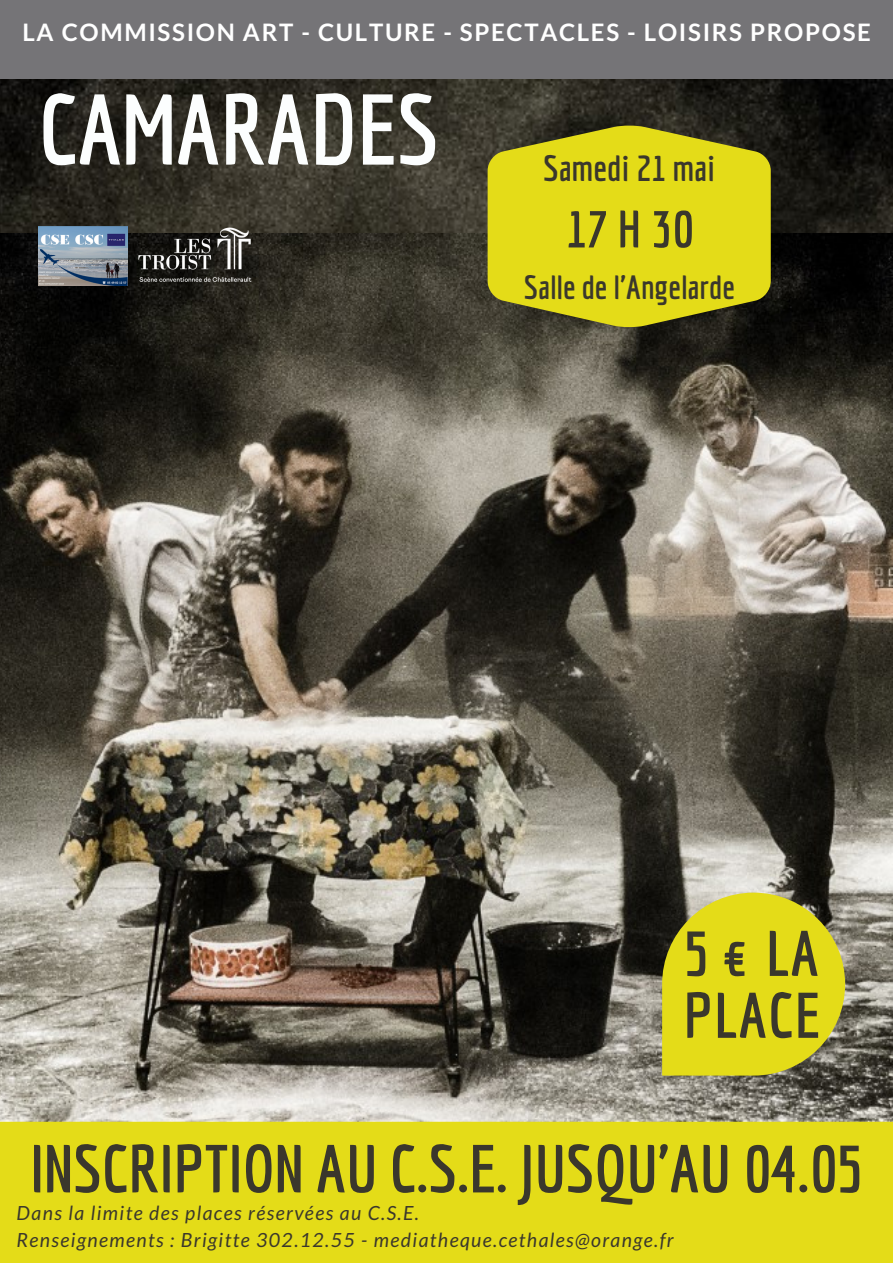
<style>
.page{position:relative;width:893px;height:1263px;background:#757477}
.page>*{position:absolute;margin:0;border:0;box-sizing:border-box;transform-origin:0 0}
.t1{font:700 97.57px "Economica";color:#fcfefe}
.t2{font:700 66px "Economica";color:#3a372c}
.t3{font:700 62.7px "Economica";letter-spacing:.02em;color:#3a372c}
.t4{font:700 51.3px "Economica";letter-spacing:.095em;color:#3a372c}
.t5{font:700 35.62px "Economica";color:#3a372c}
.t6{font:700 32.78px "Economica";color:#3a372c}
.t7{font:700 24px "Lato";letter-spacing:.07em;color:#fff}
.t8{font:italic 19.5px "Lato";letter-spacing:.07em;color:#3a372c}
</style>
<div class="page">
<img style="left:0;top:79px;width:893px;height:154px">
<img style="left:0;top:233px;width:893px;height:889px">
<svg style="left:662px;top:893px;width:183px;height:182px;background:#cfc822"></svg>
<svg style="left:487px;top:125px;width:284px;height:203px;background:#c8c119"></svg>
<div style="left:0;top:1122px;width:893px;height:141px;background:#e4dc18"></div>
<img style="left:39px;top:226px;width:89px;height:59px">
<img style="left:137px;top:226px;width:118px;height:59px">
<p class="t7" style="left:23px;top:17px;width:850px">LA COMMISSION ART - CULTURE - SPECTACLES - LOISIRS PROPOSE</p>
<p class="t1" style="left:39px;top:72px;width:402px">CAMARADES</p>
<p class="t5" style="left:543px;top:147px;width:174px">Samedi 21 mai</p>
<p class="t4" style="left:565px;top:199px;width:129px">17H30</p>
<p class="t6" style="left:524px;top:268px;width:212px">Salle de l'Angelarde</p>
<p class="t3" style="left:683px;top:916px;width:137px">5€LA</p>
<p class="t3" style="left:683px;top:978px;width:138px">PLACE</p>
<p class="t2" style="left:30px;top:1130px;width:835px">INSCRIPTION AU C.S.E. JUSQU'AU 04.05</p>
<p class="t8" style="left:17px;top:1200px;width:404px">Dans la limite des places réservées au C.S.E.</p>
<p class="t8" style="left:17px;top:1227px;width:658px">Renseignements : Brigitte 302.12.55 - mediatheque.cethales@orange.fr</p>
</div>
